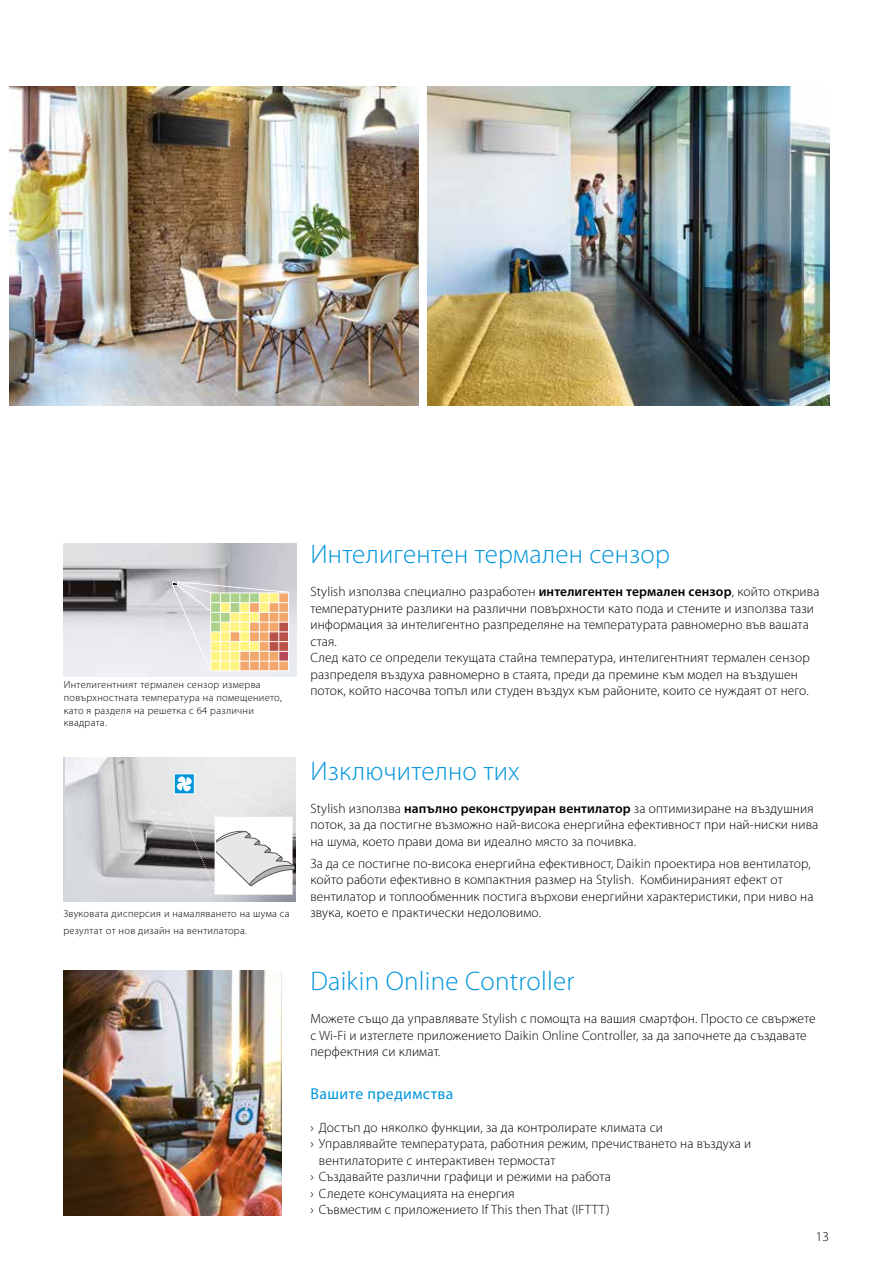
<style>
.page{position:relative;width:893px;height:1263px;background:#fff}
.page>*{position:absolute;margin:0;border:0;box-sizing:border-box;transform-origin:0 0}
.t1{font:300 27px "Myriad Pro";letter-spacing:.01em;color:#0095db}
.t2{font:15.75px "Myriad Pro";letter-spacing:.03em;color:#0095db}
.t3{font:300 13.5px/16.5px "Myriad Pro";letter-spacing:.01em;color:#000}
.t4{font:300 10.5px/12.6px "Myriad Pro";letter-spacing:.03em;color:#000}
.s1{font-weight:600}
</style>
<div class="page">
<img style="left:428px;top:87px;width:401px;height:318px">
<img style="left:63px;top:970px;width:218px;height:245px">
<img style="left:10px;top:87px;width:408px;height:318px">
<img style="left:64px;top:543px;width:232px;height:133px">
<svg style="left:172px;top:582px;width:118px;height:89px;background:#e6d5b3"></svg>
<img style="left:65px;top:757px;width:230px;height:144px">
<svg style="left:174px;top:774px;width:1px;height:20px"></svg>
<svg style="left:175px;top:774px;width:121px;height:120px"></svg>
<p class="t4" style="left:64px;top:679px;width:220px">Интелигентният термален сензор измерва повърхностната температура на помещението, като я разделя на решетка с 64 различни квадрата.</p>
<p class="t4" style="left:63px;top:905px;width:228px;line-height:16.5px">Звуковата дисперсия и намаляването на шума са резултат от нов дизайн на вентилатора.</p>
<h1 class="t1" style="left:310px;top:539px;width:361px">Интелигентен термален сензор</h1>
<p class="t3" style="left:310px;top:583px;width:511px">Stylish използва специално разработен <span class="s1">интелигентен термален сензор</span>, който открива температурните разлики на различни повърхности като пода и стените и използва тази информация за интелигентно разпределяне на температурата равномерно във вашата стая.<br>След като се определи текущата стайна температура, интелигентният термален сензор разпределя въздуха равномерно в стаята, преди да премине към модел на въздушен поток, който насочва топъл или студен въздух към районите, които се нуждаят от него.</p>
<h1 class="t1" style="left:310px;top:756px;width:211px">Изключително тих</h1>
<p class="t3" style="left:310px;top:800px;width:509px">Stylish използва <span class="s1">напълно реконструиран вентилатор</span> за оптимизиране на въздушния поток, за да постигне възможно най-висока енергийна ефективност при най-ниски нива на шума, което прави дома ви идеално място за почивка.</p>
<p class="t3" style="left:310px;top:855px;width:505px">За да се постигне по-висока енергийна ефективност, Daikin проектира нов вентилатор, който работи ефективно в компактния размер на Stylish. Комбинираният ефект от вентилатор и топлообменник постига върхови енергийни характеристики, при ниво на звука, което е практически недоловимо.</p>
<h1 class="t1" style="left:310px;top:966px;width:266px">Daikin Online Controller</h1>
<p class="t3" style="left:310px;top:1011px;width:507px">Можете също да управлявате Stylish с помощта на вашия смартфон. Просто се свържете с Wi-Fi и изтеглете приложението Daikin Online Controller, за да започнете да създавате перфектния си климат.</p>
<p class="t2" style="left:310px;top:1084px;width:145px">Вашите предимства</p>
<p class="t3" style="left:310px;top:1119px;width:354px">› Достъп до няколко функции, за да контролирате климата си</p>
<p class="t3" style="left:310px;top:1135px;width:442px">› Управлявайте температурата, работния режим, пречистването на въздуха и</p>
<p class="t3" style="left:319px;top:1152px;width:238px">вентилаторите с интерактивен термостат</p>
<p class="t3" style="left:310px;top:1168px;width:302px">› Създавайте различни графици и режими на работа</p>
<p class="t3" style="left:310px;top:1185px;width:206px">› Следете консумацията на енергия</p>
<p class="t3" style="left:310px;top:1201px;width:301px">› Съвместим с приложението If This then That (IFTTT)</p>
<p class="t3" style="left:816px;top:1228px;width:15px">13</p>
</div>
